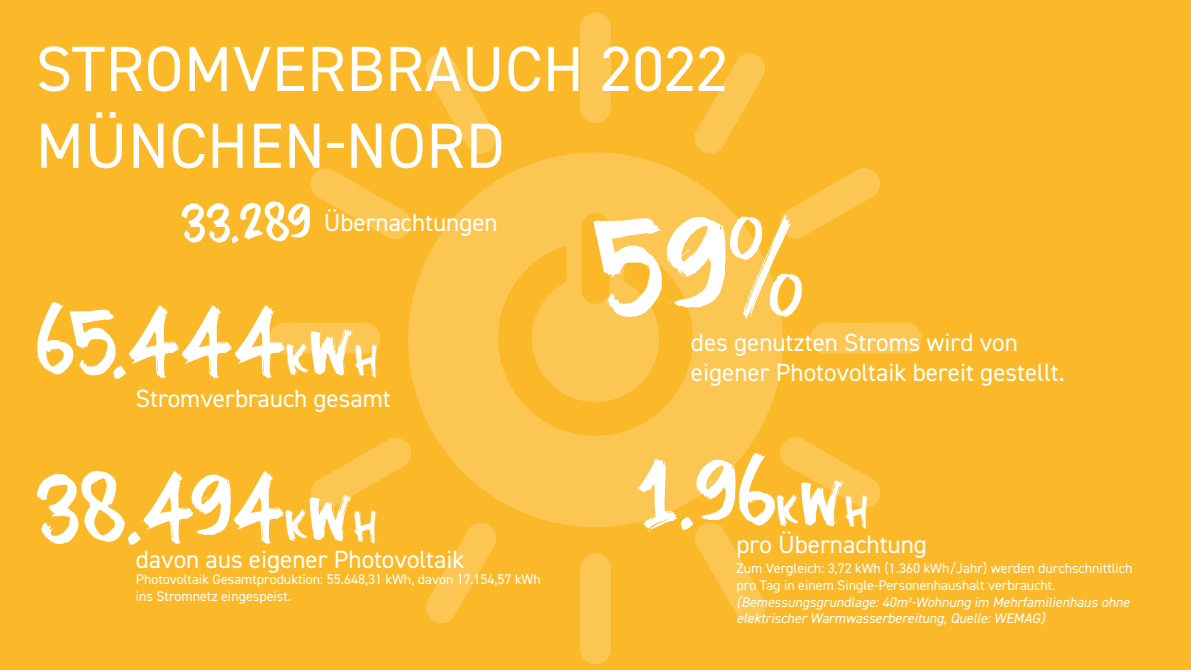
<style>
.page{position:relative;width:1191px;height:670px;background:#fbb929}
.page>*{position:absolute;margin:0;border:0;box-sizing:border-box;transform-origin:0 0}
.t1{font:147px "Darkness Rising";color:#fff}
.t2{font:98px "Darkness Rising";color:#fff}
.t3{font:64px/76.8px "DIN2014";letter-spacing:.01em;color:#fff}
.t4{font:25px/30px "DIN2014";color:#fff}
.t5{font:14px/16.8px "DIN2014";color:#fff}
.t6{font:italic 14px/16.8px "DIN2014";color:#fff}
.s1{font-family:"Darkness Rising";font-size:55.1px}
.s2{font-size:45px}
.s3{font-size:70px}
</style>
<div class="page">
<svg style="left:408px;top:152px;width:374px;height:375px;fill:#fbc652"></svg>
<div style="left:269px;top:323px;width:111px;height:30px;background:#fbc652;border-radius:15px"></div>
<div style="left:810px;top:323px;width:111px;height:30px;background:#fbc652;border-radius:15px"></div>
<div style="left:580px;top:12px;width:31px;height:111px;background:#fbc652;border-radius:15px"></div>
<div style="left:580px;top:553px;width:31px;height:111px;background:#fbc652;border-radius:15px"></div>
<svg style="left:310px;top:167px;width:103px;height:74px"></svg>
<svg style="left:778px;top:435px;width:103px;height:75px"></svg>
<svg style="left:692px;top:53px;width:75px;height:103px"></svg>
<svg style="left:424px;top:520px;width:74px;height:103px"></svg>
<svg style="left:423px;top:53px;width:75px;height:103px"></svg>
<svg style="left:693px;top:520px;width:74px;height:103px"></svg>
<svg style="left:777px;top:166px;width:103px;height:74px"></svg>
<svg style="left:311px;top:436px;width:102px;height:74px"></svg>
<h3 class="t3" style="left:36px;top:29px;width:694px">STROMVERBRAUCH 2022<br>MÜNCHEN-NORD</h3>
<h3 class="t4" style="left:181px;top:207px;width:318px"><span class="s1">33.289</span> Übernachtungen</h3>
<h1 class="t1" style="left:590px;top:176px;width:216px">59%</h1>
<h3 class="t4" style="left:691px;top:326px;width:375px">des genutzten Stroms wird von eigener Photovoltaik bereit gestellt.</h3>
<h2 class="t2" style="left:35px;top:281px;width:345px">65.444<span class="s2">k</span><span class="s3">w</span><span class="s2">h</span></h2>
<h3 class="t4" style="left:136px;top:383px;width:256px">Stromverbrauch gesamt</h3>
<h2 class="t2" style="left:35px;top:447px;width:344px">38.494<span class="s2">k</span><span class="s3">w</span><span class="s2">h</span></h2>
<h3 class="t4" style="left:136px;top:544px;width:330px">davon aus eigener Photovoltaik</h3>
<p class="t5" style="left:136px;top:571px;width:406px">Photovoltaik Gesamtproduktion: 55.648,31 kWh, davon 17.154,57 kWh ins Stromnetz eingespeist.</p>
<h2 class="t2" style="left:636px;top:432px;width:235px">1.96<span class="s2">k</span><span class="s3">w</span><span class="s2">h</span></h2>
<h3 class="t4" style="left:736px;top:529px;width:192px">pro Übernachtung</h3>
<p class="t5" style="left:736px;top:559px;width:397px">Zum Vergleich: 3,72 kWh (1.360 kWh/Jahr) werden durchschnittlich pro Tag in einem Single-Personenhaushalt verbraucht.</p>
<p class="t6" style="left:736px;top:593px;width:394px">(Bemessungsgrundlage: 40m²-Wohnung im Mehrfamilienhaus ohne elektrischer Warmwasserbereitung, Quelle: WEMAG)</p>
</div>
